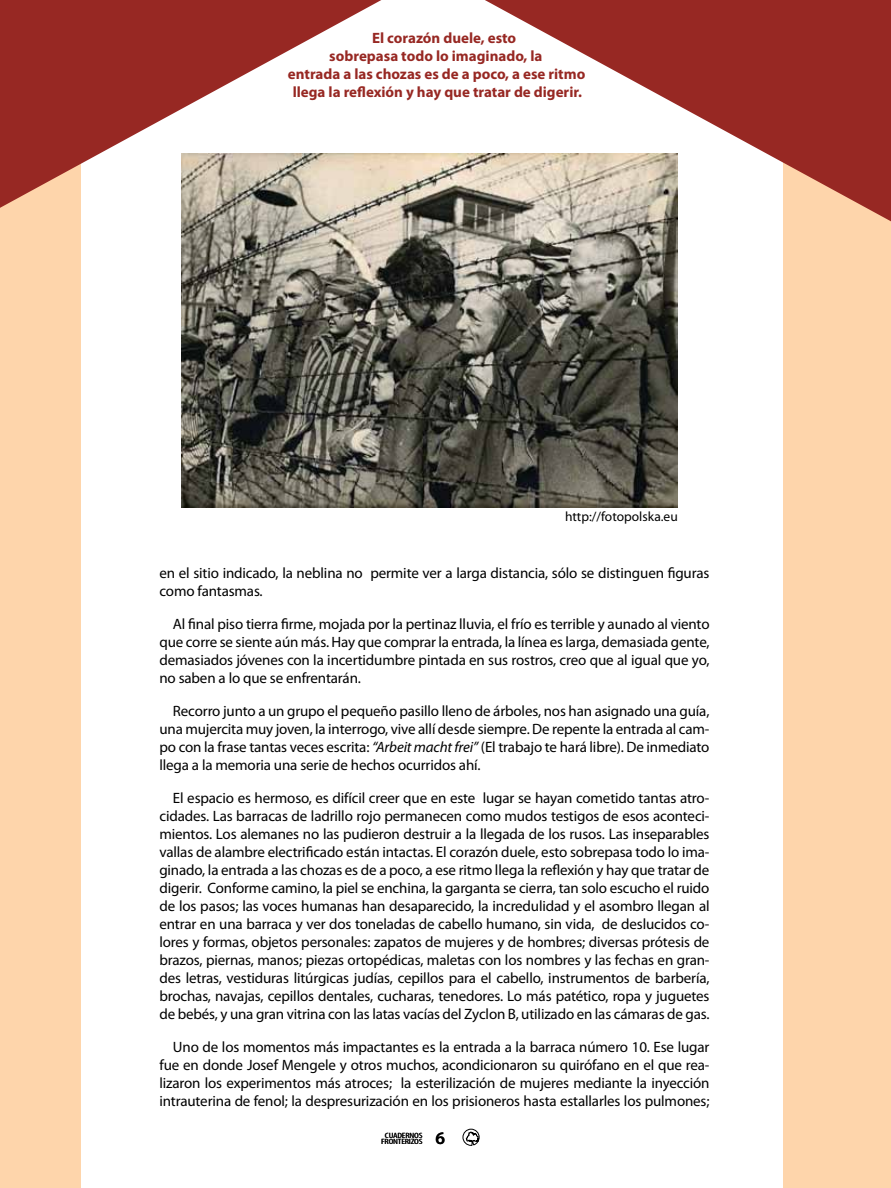
<style>
.page{position:relative;width:891px;height:1188px;background:#fff}
.page>*{position:absolute;margin:0;border:0;box-sizing:border-box;transform-origin:0 0}
.t1{font:600 17.7px "Myriad Pro";color:#000}
.t2{font:15px/18px "Myriad Pro";letter-spacing:-.01em;color:#000;text-align:justify}
.t3{font:700 15px "Myriad Pro";color:#972823}
.t4{font:13.5px "Myriad Pro";color:#000}
.t5{font:condensed 7.65px/6px "Myriad Pro";letter-spacing:-.02em;color:#000;text-align:center;scale:1.37 1}
.s1{font-style:italic}
</style>
<div class="page">
<div style="left:0;top:78px;width:81px;height:1110px;background:#fed5ab"></div>
<div style="left:783px;top:78px;width:108px;height:1110px;background:#fed5ab"></div>
<svg style="left:0;top:0;width:381px;height:208px;fill:#972823"></svg>
<svg style="left:485px;top:0;width:406px;height:221px;fill:#972823"></svg>
<svg style="left:463px;top:1129px;width:17px;height:17px"></svg>
<img style="left:181px;top:154px;width:497px;height:354px">
<p class="t3" style="left:372px;top:28px;width:146px">El corazón duele, esto</p>
<p class="t3" style="left:329px;top:46px;width:215px">sobrepasa todo lo imaginado, la</p>
<p class="t3" style="left:288px;top:64px;width:299px">entrada a las chozas es de a poco, a ese ritmo</p>
<p class="t3" style="left:293px;top:82px;width:291px">llega la reflexión y hay que tratar de digerir.</p>
<p class="t4" style="left:565px;top:508px;width:114px">http://fotopolska.eu</p>
<p class="t2" style="left:159px;top:564px;width:552px">en el sitio indicado, la neblina no permite ver a larga distancia, sólo se distinguen figuras como fantasmas.</p>
<p class="t2" style="left:159px;top:615px;width:552px;text-indent:14px">Al final piso tierra firme, mojada por la pertinaz lluvia, el frío es terrible y aunado al viento que corre se siente aún más. Hay que comprar la entrada, la línea es larga, demasiada gente, demasiados jóvenes con la incertidumbre pintada en sus rostros, creo que al igual que yo, no saben a lo que se enfrentarán.</p>
<p class="t2" style="left:159px;top:702px;width:552px;text-indent:14px">Recorro junto a un grupo el pequeño pasillo lleno de árboles, nos han asignado una guía, una mujercita muy joven, la interrogo, vive allí desde siempre. De repente la entrada al cam&shy;po con la frase tantas veces escrita: <span class="s1">“Arbeit macht frei”</span> (El trabajo te hará libre). De inmediato llega a la memoria una serie de hechos ocurridos ahí.</p>
<p class="t2" style="left:159px;top:789px;width:552px;text-indent:14px">El espacio es hermoso, es difícil creer que en este lugar se hayan cometido tantas atro&shy;cidades. Las barracas de ladrillo rojo permanecen como mudos testigos de esos aconteci&shy;mientos. Los alemanes no las pudieron destruir a la llegada de los rusos. Las inseparables vallas de alambre electrificado están intactas. El corazón duele, esto sobrepasa todo lo ima&shy;ginado, la entrada a las chozas es de a poco, a ese ritmo llega la reflexión y hay que tratar de digerir. Conforme camino, la piel se enchina, la garganta se cierra, tan solo escucho el ruido de los pasos; las voces humanas han desaparecido, la incredulidad y el asombro llegan al entrar en una barraca y ver dos toneladas de cabello humano, sin vida, de deslucidos co&shy;lores y formas, objetos personales: zapatos de mujeres y de hombres; diversas prótesis de brazos, piernas, manos; piezas ortopédicas, maletas con los nombres y las fechas en gran&shy;des letras, vestiduras litúrgicas judías, cepillos para el cabello, instrumentos de barbería, brochas, navajas, cepillos dentales, cucharas, tenedores. Lo más patético, ropa y juguetes de bebés, y una gran vitrina con las latas vacías del Zyclon B, utilizado en las cámaras de gas.</p>
<p class="t2" style="left:159px;top:1038px;width:552px;text-indent:14px">Uno de los momentos más impactantes es la entrada a la barraca número 10. Ese lugar fue en donde Josef Mengele y otros muchos, acondicionaron su quirófano en el que rea&shy;lizaron los experimentos más atroces; la esterilización de mujeres mediante la inyección intrauterina de fenol; la despresurización en los prisioneros hasta estallarles los pulmones;</p>
<p class="t5" style="left:381px;top:1132px;width:32px">CUADERNOS<br>FRONTERIZOS</p>
<p class="t1" style="left:435px;top:1127px;width:11px">6</p>
</div>
